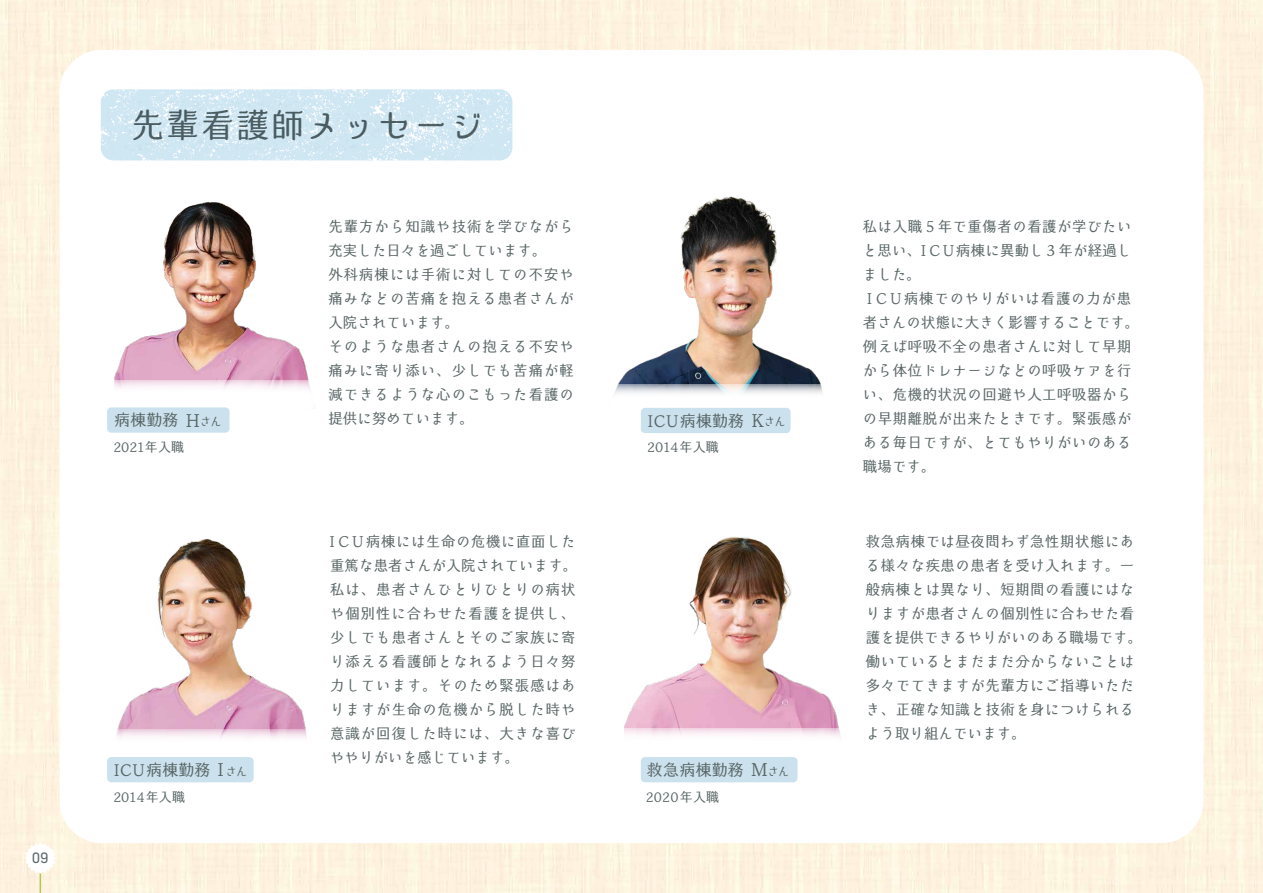
<style>
.page{position:relative;width:1263px;height:893px;background:#fef2df}
.page>*{position:absolute;margin:0;border:0;box-sizing:border-box;transform-origin:0 0}
.t1{font:34.5px "Hime Mincho Shirayuki";letter-spacing:.015em;color:#5a6666}
.t2{font:16.5px "Hime Mincho Shirayuki";letter-spacing:.02em;color:#5a6666}
.t3{font:16.5px "Hime Mincho Shirayuki";letter-spacing:-.03em;color:#5a6666}
.t4{font:15px/24px "Hime Mincho Shirayuki";letter-spacing:.025em;color:#5a6666}
.t5{font:15px/24px "Hime Mincho Shirayuki";letter-spacing:-.005em;color:#5a6666}
.t6{font:15px "Hime Mincho Shirayuki";letter-spacing:-.025em;color:#5a6666}
.t7{font:15px "Hime Mincho Shirayuki";letter-spacing:-.03em;color:#5a6666}
.t8{font:15px "Hime Mincho Shirayuki";letter-spacing:.015em;color:#5a6666}
.t9{font:14.25px "New Frank";color:#5a6666}
.t10{font:13.5px "Hime Mincho Shirayuki";letter-spacing:.05em;color:#5a6666}
.s1{font-size:37.5px}
.s2{font-size:18.15px}
.s3{font-size:12px}
</style>
<div class="page">
<div style="left:60px;top:50px;width:1143px;height:793px;background:#fff;border-radius:42px"></div>
<svg style="left:25px;top:843px;width:31px;height:50px"></svg>
<img style="left:114px;top:202px;width:195px;height:178px">
<img style="left:618px;top:196px;width:203px;height:188px">
<img style="left:101px;top:91px;width:411px;height:68px">
<img style="left:107px;top:89px;width:402px;height:72px">
<img style="left:126px;top:102px;width:366px;height:52px">
<img style="left:117px;top:539px;width:189px;height:190px">
<svg style="left:116px;top:729px;width:191px;height:10px"></svg>
<img style="left:625px;top:536px;width:214px;height:192px">
<svg style="left:615px;top:384px;width:207px;height:44px"></svg>
<div style="left:107px;top:407px;width:122px;height:26px;background:#cbe2ee;border-radius:4px"></div>
<div style="left:107px;top:757px;width:147px;height:25px;background:#cbe2ee;border-radius:4px"></div>
<div style="left:641px;top:757px;width:156px;height:25px;background:#cbe2ee;border-radius:4px"></div>
<div style="left:641px;top:408px;width:149px;height:25px;background:#cbe2ee;border-radius:4px"></div>
<p class="t9" style="left:32px;top:849px;width:19px">09</p>
<h1 class="t1" style="left:130px;top:104px;width:357px">先輩看護師<span class="s1">メッセージ</span></h1>
<p class="t3" style="left:114px;top:410px;width:110px">病棟勤務 <span class="s2">H</span><span class="s3">さん</span></p>
<p class="t10" style="left:114px;top:439px;width:72px">2021年入職</p>
<p class="t2" style="left:114px;top:760px;width:135px">ICU病棟勤務 <span class="s2">I</span><span class="s3">さん</span></p>
<p class="t10" style="left:114px;top:788px;width:73px">2014年入職</p>
<p class="t4" style="left:328px;top:214px;width:248px">先輩方から知識や技術を学びながら充実した日々を過ごしています。<br>外科病棟には手術に対しての不安や痛みなどの苦痛を抱える患者さんが入院されています。<br>そのような患者さんの抱える不安や痛みに寄り添い、少しでも苦痛が軽減できるような心のこもった看護の提供に努めています。</p>
<p class="t5" style="left:863px;top:214px;width:270px">私は入職５年で重傷者の看護が学びたい</p>
<p class="t6" style="left:863px;top:241px;width:270px">と思い、ＩＣＵ病棟に異動し３年が経過し</p>
<p class="t5" style="left:863px;top:262px;width:60px">ました。</p>
<p class="t8" style="left:867px;top:289px;width:266px">ＩＣＵ病棟でのやりがいは看護の力が患</p>
<p class="t7" style="left:863px;top:313px;width:278px">者さんの状態に大きく影響することです。</p>
<p class="t5" style="left:863px;top:334px;width:270px">例えば呼吸不全の患者さんに対して早期</p>
<p class="t5" style="left:863px;top:358px;width:270px">から体位ドレナージなどの呼吸ケアを行</p>
<p class="t5" style="left:863px;top:382px;width:270px">い、危機的状況の回避や人工呼吸器から</p>
<p class="t5" style="left:863px;top:406px;width:270px">の早期離脱が出来たときです。緊張感が</p>
<p class="t5" style="left:863px;top:430px;width:270px">ある毎日ですが、とてもやりがいのある</p>
<p class="t5" style="left:863px;top:454px;width:75px">職場です。</p>
<p class="t2" style="left:648px;top:410px;width:140px">ICU病棟勤務 <span class="s2">K</span><span class="s3">さん</span></p>
<p class="t10" style="left:648px;top:439px;width:73px">2014年入職</p>
<p class="t4" style="left:330px;top:530px;width:249px">ＩＣＵ病棟には生命の危機に直面した重篤な患者さんが入院されています。私は、患者さんひとりひとりの病状や個別性に合わせた看護を提供し、少しでも患者さんとそのご家族に寄り添える看護師となれるよう日々努力しています。そのため緊張感はありますが生命の危機から脱した時や意識が回復した時には、大きな喜びややりがいを感じています。</p>
<p class="t5" style="left:865px;top:530px;width:278px">救急病棟では昼夜問わず急性期状態にある様々な疾患の患者を受け入れます。一般病棟とは異なり、短期間の看護にはなりますが患者さんの個別性に合わせた看護を提供できるやりがいのある職場です。働いているとまだまだ分からないことは多々でてきますが先輩方にご指導いただき、正確な知識と技術を身につけられるよう取り組んでいます。</p>
<p class="t3" style="left:646px;top:760px;width:145px">救急病棟勤務 <span class="s2">M</span><span class="s3">さん</span></p>
<p class="t10" style="left:646px;top:788px;width:74px">2020年入職</p>
</div>
